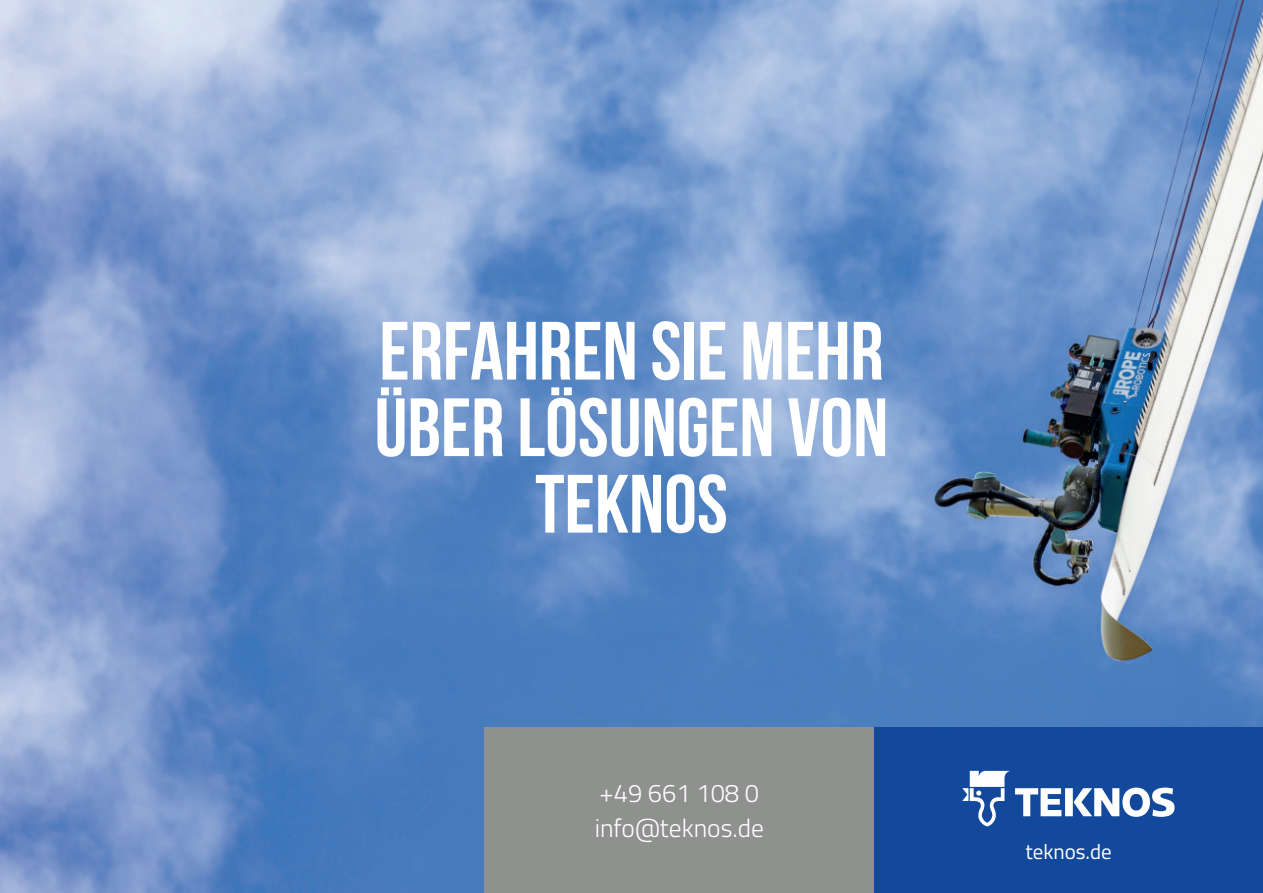
<style>
.page{position:relative;width:1263px;height:893px;background:#fff}
.page>*{position:absolute;margin:0;border:0;box-sizing:border-box;transform-origin:0 0}
.t1{font:700 82.5px/76.5px "Bebas Neue";color:#fff;text-align:center}
.t2{font:300 25.5px/34.5px "Titillium";color:#fff}
.t3{font:21px "Titillium";color:#fff}
</style>
<div class="page">
<img style="left:0;top:0;width:1263px;height:892px">
<div style="left:874px;top:727px;width:389px;height:166px;background:#13499c"></div>
<div style="left:485px;top:727px;width:389px;height:166px;background:#8f918f"></div>
<svg style="left:962px;top:771px;width:212px;height:55px"></svg>
<p class="t1" style="left:375px;top:311px;width:515px">ERFAHREN SIE MEHR<br>ÜBER LÖSUNGEN VON<br>TEKNOS</p>
<p class="t2" style="left:595px;top:779px;width:171px">+49 661 108 0 info@teknos.de</p>
<p class="t3" style="left:1025px;top:839px;width:88px">teknos.de</p>
</div>
